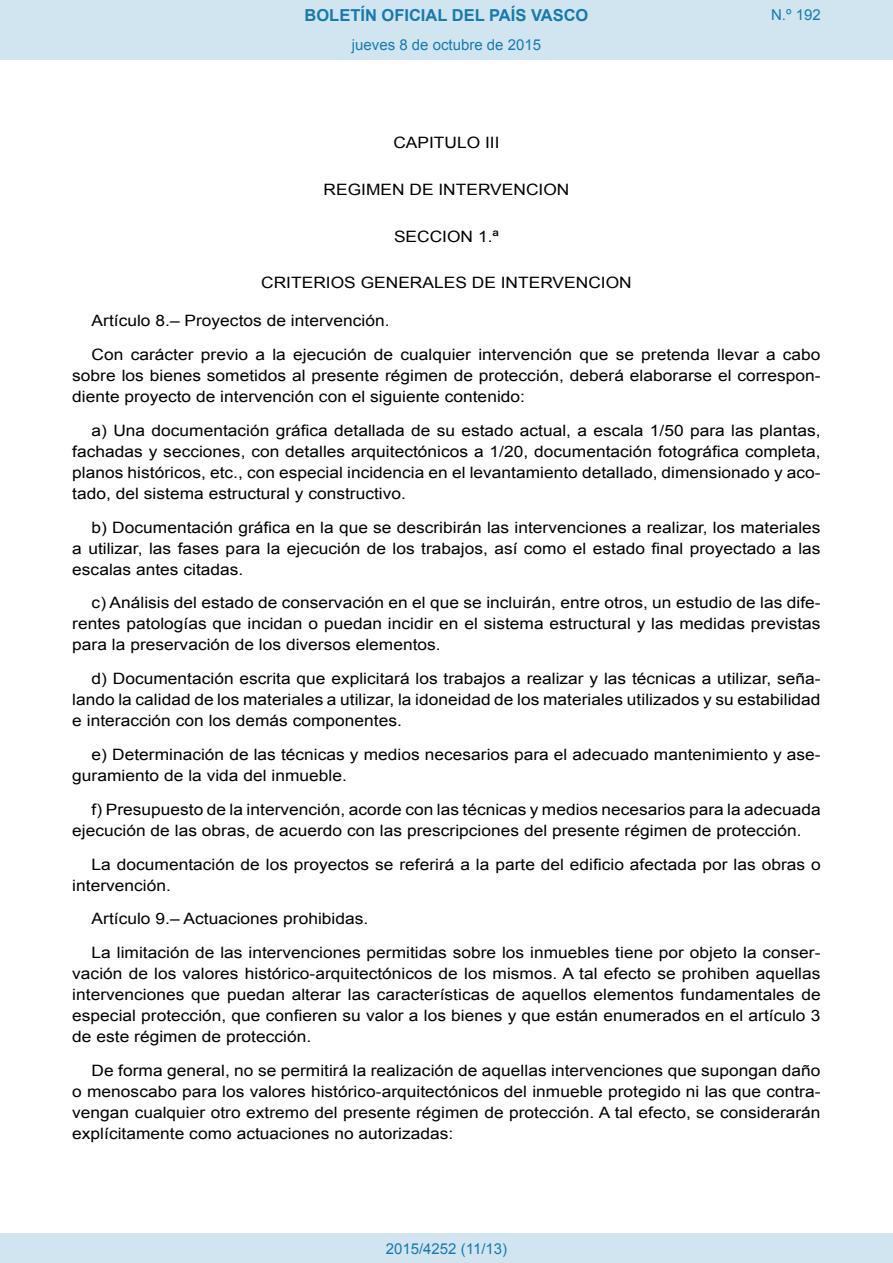
<style>
.page{position:relative;width:893px;height:1263px;background:#fff}
.page>*{position:absolute;margin:0;border:0;box-sizing:border-box;transform-origin:0 0}
.t1{font:700 16.5px "Arial";color:#1879ad}
.BOPVDetalle{font:15.6px/21px "Arial";color:#000;text-align:justify;scale:1.11 1}
.BOPVClave{font:15.6px "Arial";color:#000;scale:1.11 1}
.Paginacion_Centro{font:15px "Arial";color:#1879ad}
</style>
<div class="page">
<div style="left:0;top:0;width:893px;height:60px;background:#d0e5f0"></div>
<div style="left:0;top:1233px;width:893px;height:30px;background:#d0e5f0"></div>
<p class="t1" style="left:305px;top:4px;width:285px">BOLETÍN OFICIAL DEL PAÍS VASCO</p>
<p class="Paginacion_Centro" style="left:352px;top:35px;width:191px">jueves 8 de octubre de 2015</p>
<p class="Paginacion_Centro" style="left:771px;top:5px;width:51px">N.º 192</p>
<p class="BOPVClave" style="left:393px;top:132px;width:97px">CAPITULO III</p>
<p class="BOPVClave" style="left:324px;top:180px;width:223px">REGIMEN DE INTERVENCION</p>
<p class="BOPVClave" style="left:394px;top:226px;width:96px">SECCION 1.ª</p>
<p class="BOPVClave" style="left:261px;top:273px;width:335px">CRITERIOS GENERALES DE INTERVENCION</p>
<p class="BOPVDetalle" style="left:92px;top:311px;width:270px">Artículo 8.– Proyectos de intervención.</p>
<p class="BOPVDetalle" style="left:72px;top:344px;width:676px;text-indent:19px">Con carácter previo a la ejecución de cualquier intervención que se pretenda llevar a cabo sobre los bienes sometidos al presente régimen de protección, deberá elaborarse el correspon&shy;diente proyecto de intervención con el siguiente contenido:</p>
<p class="BOPVDetalle" style="left:72px;top:420px;width:676px;text-indent:19px">a) Una documentación gráfica detallada de su estado actual, a escala 1/50 para las plantas, fachadas y secciones, con detalles arquitectónicos a 1/20, documentación fotográfica completa, planos históricos, etc., con especial incidencia en el levantamiento detallado, dimensionado y aco&shy;tado, del sistema estructural y constructivo.</p>
<p class="BOPVDetalle" style="left:72px;top:517px;width:676px;text-indent:19px">b) Documentación gráfica en la que se describirán las intervenciones a realizar, los materiales a utilizar, las fases para la ejecución de los trabajos, así como el estado final proyectado a las escalas antes citadas.</p>
<p class="BOPVDetalle" style="left:72px;top:593px;width:676px;text-indent:19px">c) Análisis del estado de conservación en el que se incluirán, entre otros, un estudio de las dife&shy;rentes patologías que incidan o puedan incidir en el sistema estructural y las medidas previstas para la preservación de los diversos elementos.</p>
<p class="BOPVDetalle" style="left:72px;top:668px;width:676px;text-indent:19px">d) Documentación escrita que explicitará los trabajos a realizar y las técnicas a utilizar, seña&shy;lando la calidad de los materiales a utilizar, la idoneidad de los materiales utilizados y su estabilidad e interacción con los demás componentes.</p>
<p class="BOPVDetalle" style="left:72px;top:744px;width:676px;text-indent:19px">e) Determinación de las técnicas y medios necesarios para el adecuado mantenimiento y ase&shy;guramiento de la vida del inmueble.</p>
<p class="BOPVDetalle" style="left:72px;top:799px;width:676px;text-indent:19px">f) Presupuesto de la intervención, acorde con las técnicas y medios necesarios para la adecuada ejecución de las obras, de acuerdo con las prescripciones del presente régimen de protección.</p>
<p class="BOPVDetalle" style="left:72px;top:854px;width:676px;text-indent:19px">La documentación de los proyectos se referirá a la parte del edificio afectada por las obras o intervención.</p>
<p class="BOPVDetalle" style="left:92px;top:908px;width:251px">Artículo 9.– Actuaciones prohibidas.</p>
<p class="BOPVDetalle" style="left:72px;top:942px;width:676px;text-indent:19px">La limitación de las intervenciones permitidas sobre los inmuebles tiene por objeto la conser&shy;vación de los valores histórico-arquitectónicos de los mismos. A tal efecto se prohiben aquellas intervenciones que puedan alterar las características de aquellos elementos fundamentales de especial protección, que confieren su valor a los bienes y que están enumerados en el artículo 3 de este régimen de protección.</p>
<p class="BOPVDetalle" style="left:72px;top:1060px;width:676px;text-indent:19px">De forma general, no se permitirá la realización de aquellas intervenciones que supongan daño o menoscabo para los valores histórico-arquitectónicos del inmueble protegido ni las que contra&shy;vengan cualquier otro extremo del presente régimen de protección. A tal efecto, se considerarán explícitamente como actuaciones no autorizadas:</p>
<p class="Paginacion_Centro" style="left:386px;top:1238px;width:123px">2015/4252 (11/13)</p>
</div>
